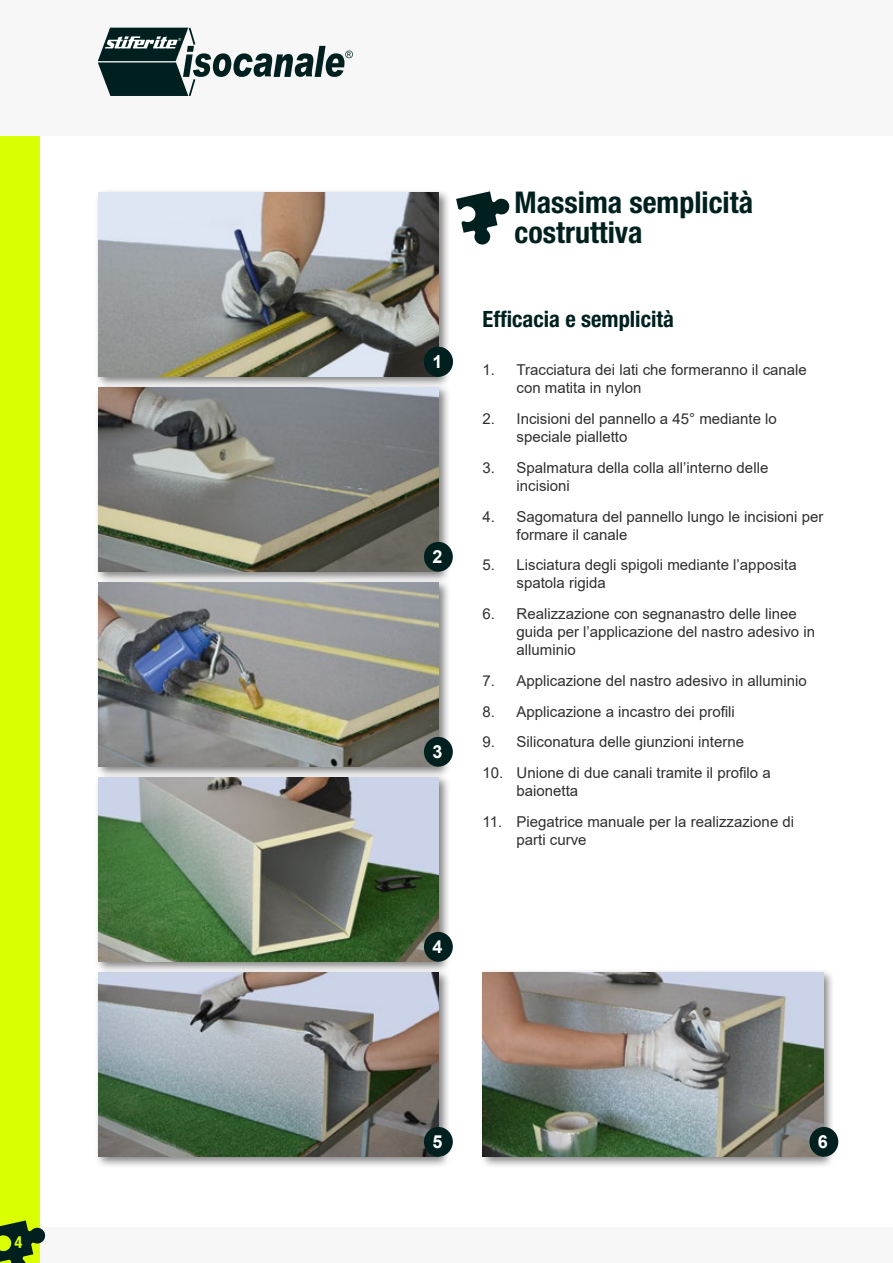
<style>
.page{position:relative;width:893px;height:1263px;background:#fff}
.page>*{position:absolute;margin:0;border:0;box-sizing:border-box;transform-origin:0 0}
.t1{font:700 condensed 30px/30px "Helvetica Neue LT Pro";color:#002020}
.t2{font:700 condensed 22.5px "Helvetica Neue LT Pro";color:#002020}
.t3{font:700 18px "Arial";color:#fff}
.t4{font:700 condensed 16.5px "Helvetica Neue LT Pro";color:#d9ff00}
.t5{font:15px/18px "Arial";color:#2f2f2f}
</style>
<div class="page">
<div style="left:0;top:1227px;width:893px;height:36px;background:#f7f7f7"></div>
<div style="left:0;top:0;width:39px;height:1263px;background:#d9ff00"></div>
<div style="left:0;top:0;width:893px;height:136px;background:#f7f7f7"></div>
<svg style="left:0;top:1220px;width:46px;height:43px"></svg>
<svg style="left:98px;top:27px;width:255px;height:70px"></svg>
<svg style="left:456px;top:191px;width:54px;height:54px"></svg>
<div style="left:95px;top:188px;width:356px;height:201px;background:#000;opacity:.5"></div>
<img style="left:99px;top:192px;width:340px;height:185px">
<div style="left:424px;top:347px;width:29px;height:30px;background:#002020;border-radius:50%"></div>
<div style="left:95px;top:383px;width:356px;height:201px;background:#000;opacity:.5"></div>
<img style="left:99px;top:387px;width:340px;height:185px">
<div style="left:424px;top:542px;width:29px;height:30px;background:#002020;border-radius:50%"></div>
<div style="left:95px;top:578px;width:356px;height:201px;background:#000;opacity:.5"></div>
<img style="left:99px;top:582px;width:340px;height:185px">
<div style="left:424px;top:737px;width:29px;height:30px;background:#002020;border-radius:50%"></div>
<div style="left:95px;top:773px;width:356px;height:201px;background:#000;opacity:.5"></div>
<img style="left:99px;top:777px;width:340px;height:185px">
<div style="left:424px;top:932px;width:29px;height:30px;background:#002020;border-radius:50%"></div>
<div style="left:95px;top:968px;width:356px;height:201px;background:#000;opacity:.5"></div>
<img style="left:99px;top:972px;width:340px;height:185px">
<div style="left:424px;top:1127px;width:29px;height:30px;background:#002020;border-radius:50%"></div>
<div style="left:479px;top:968px;width:357px;height:201px;background:#000;opacity:.5"></div>
<img style="left:483px;top:972px;width:340px;height:185px">
<div style="left:809px;top:1127px;width:29px;height:30px;background:#002020;border-radius:50%"></div>
<p class="t4" style="left:15px;top:1232px;width:9px">4</p>
<p class="t3" style="left:432px;top:349px;width:12px">1</p>
<p class="t3" style="left:432px;top:544px;width:12px">2</p>
<p class="t3" style="left:432px;top:739px;width:12px">3</p>
<p class="t3" style="left:432px;top:934px;width:12px">4</p>
<h1 class="t1" style="left:514px;top:187px;width:240px">Massima semplicità costruttiva</h1>
<h2 class="t2" style="left:482px;top:305px;width:193px">Efficacia e semplicità</h2>
<p class="t5" style="left:517px;top:361px;width:292px;text-indent:-34px">1. Tracciatura dei lati che formeranno il canale con matita in nylon</p>
<p class="t5" style="left:517px;top:410px;width:262px;text-indent:-34px">2. Incisioni del pannello a 45° mediante lo speciale pialletto</p>
<p class="t5" style="left:517px;top:458px;width:253px;text-indent:-34px">3. Spalmatura della colla all’interno delle incisioni</p>
<p class="t5" style="left:517px;top:507px;width:308px;text-indent:-34px">4. Sagomatura del pannello lungo le incisioni per formare il canale</p>
<p class="t5" style="left:517px;top:556px;width:282px;text-indent:-34px">5. Lisciatura degli spigoli mediante l’apposita spatola rigida</p>
<p class="t5" style="left:517px;top:605px;width:300px;text-indent:-34px">6. Realizzazione con segnanastro delle linee guida per l’applicazione del nastro adesivo in alluminio</p>
<p class="t5" style="left:482px;top:671px;width:326px">7. Applicazione del nastro adesivo in alluminio</p>
<p class="t5" style="left:482px;top:702px;width:254px">8. Applicazione a incastro dei profili</p>
<p class="t5" style="left:482px;top:733px;width:263px">9. Siliconatura delle giunzioni interne</p>
<p class="t5" style="left:517px;top:764px;width:256px;text-indent:-34px">10. Unione di due canali tramite il profilo a baionetta</p>
<p class="t5" style="left:517px;top:812px;width:279px;text-indent:-34px">11. Piegatrice manuale per la realizzazione di parti curve</p>
<p class="t3" style="left:432px;top:1129px;width:12px">5</p>
<p class="t3" style="left:818px;top:1129px;width:12px">6</p>
</div>
